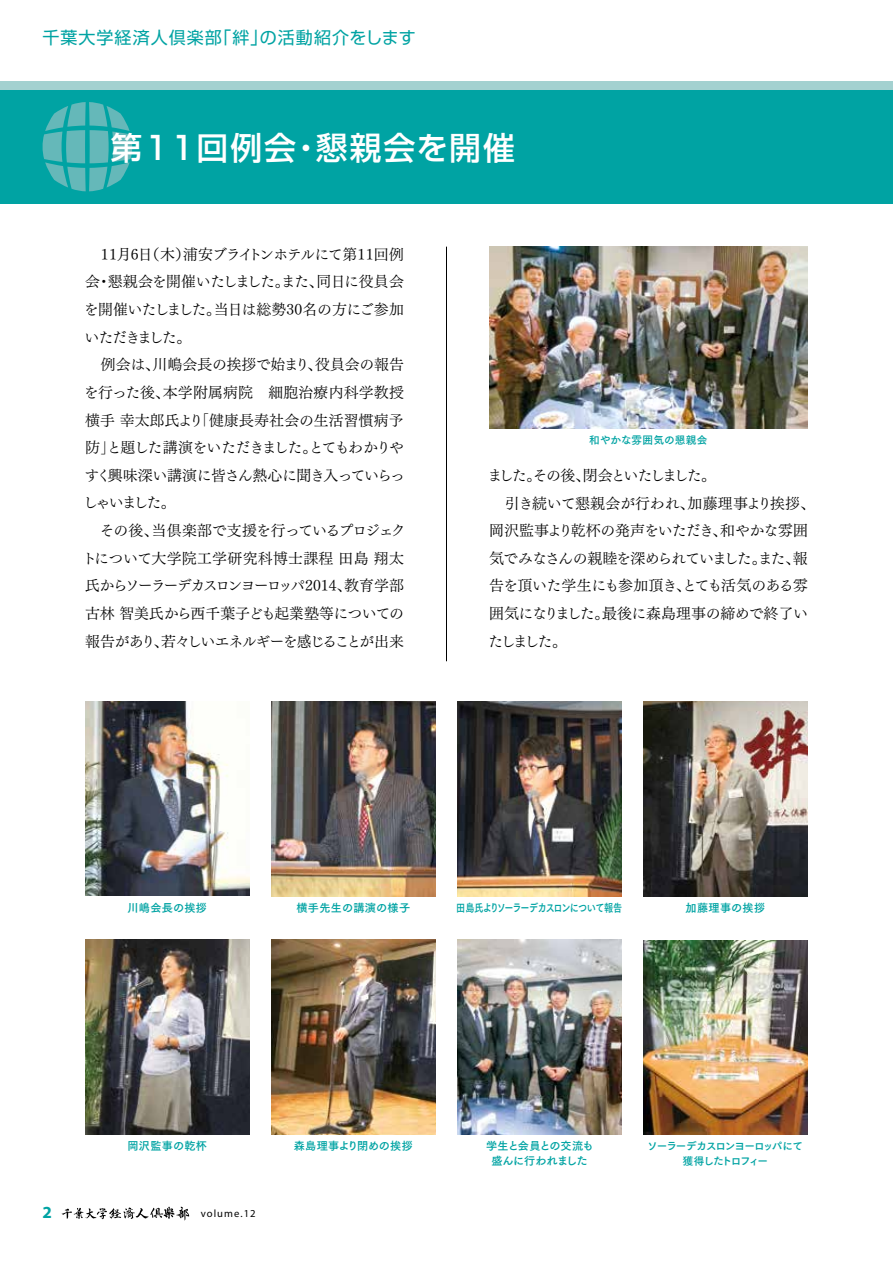
<style>
.page{position:relative;width:893px;height:1263px;background:#fff}
.page>*{position:absolute;margin:0;border:0;box-sizing:border-box;transform-origin:0 0}
.t1{font:500 31.95px "Shin Go Pro";letter-spacing:.06em;color:#fff}
.t2{font:16.95px "Shin Go Pro";letter-spacing:.06em;color:#00a3a3}
.t3{font:700 16.95px "Myriad Pro";color:#00a3a3}
.t4{font:14.85px/27.6px "Tsuku Min Pro R";letter-spacing:-.05em;color:#000;text-align:justify}
.t5{font:14.85px "Tsuku Min Pro R";letter-spacing:-.07em;color:#000}
.t6{font:14.85px "Tsuku Min Pro R";letter-spacing:-.03em;color:#000}
.t7{font:14.85px "Tsuku Min Pro R";letter-spacing:-.025em;color:#000}
.t8{font:14.85px "Tsuku Min Pro R";letter-spacing:-.015em;color:#000}
.t9{font:14.85px "Tsuku Min Pro R";letter-spacing:-.13em;color:#000}
.t10{font:11.1px "Tsuku Go Pro B";letter-spacing:.03em;color:#00a3a3}
.t11{font:11.1px "Tsuku Go Pro B";letter-spacing:-.08em;color:#00a3a3;scale:.82 1}
.t12{font:11.1px/14.9px "Tsuku Go Pro B";letter-spacing:-.04em;color:#00a3a3;text-align:center}
.t13{font:11.1px "Tsuku Go Pro B";letter-spacing:.01em;color:#00a3a3}
.t14{font:10.65px/14.9px "Tsuku Go Pro B";letter-spacing:-.1em;color:#00a3a3;text-align:center}
.t15{font:10.65px "Tsuku Go Pro B";letter-spacing:.01em;color:#00a3a3}
.t16{font:10.65px "Myriad";letter-spacing:.1em;color:#000}
</style>
<div class="page">
<hr style="left:446px;top:247px;width:1px;height:414px;background:#000">
<svg style="left:62px;top:1206px;width:127px;height:14px"></svg>
<div style="left:0;top:89px;width:893px;height:115px;background:#00a3a3"></div>
<div style="left:0;top:81px;width:893px;height:8px;background:#a3d1d0"></div>
<svg style="left:42px;top:102px;width:91px;height:89px"></svg>
<img style="left:489px;top:247px;width:319px;height:182px">
<img style="left:457px;top:940px;width:165px;height:195px">
<img style="left:271px;top:940px;width:165px;height:195px">
<img style="left:85px;top:940px;width:165px;height:195px">
<img style="left:643px;top:702px;width:165px;height:195px">
<img style="left:643px;top:941px;width:165px;height:193px">
<img style="left:457px;top:702px;width:165px;height:195px">
<img style="left:271px;top:702px;width:165px;height:195px">
<img style="left:85px;top:702px;width:165px;height:193px">
<p class="t2" style="left:43px;top:23px;width:375px">千葉大学経済人倶楽部「絆」の活動紹介をします</p>
<h1 class="t1" style="left:111px;top:122px;width:406px">第11回例会・懇親会を開催</h1>
<p class="t4" style="left:84px;top:238px;width:322px;text-indent:17px">11月6日（木）浦安ブライトンホテルにて第11回例会・懇親会を開催いたしました。また、同日に役員会を開催いたしました。当日は総勢30名の方にご参加いただきました。</p>
<p class="t4" style="left:83px;top:349px;width:323px;text-indent:18px">例会は、川嶋会長の挨拶で始まり、役員会の報告を行った後、本学附属病院　細胞治療内科学教授横手 幸太郎氏より「健康長寿社会の生活習慣病予防」と題した講演をいただきました。とてもわかりやすく興味深い講演に皆さん熱心に聞き入っていらっしゃいました。</p>
<p class="t4" style="left:82px;top:515px;width:325px;text-align:left;text-indent:18px">その後、当倶楽部で支援を行っているプロジェクトについて大学院工学研究科博士課程 田島 翔太氏からソーラーデカスロンヨーロッパ2014、教育学部古林 智美氏から西千葉子ども起業塾等についての報告があり、若々しいエネルギーを感じることが出来</p>
<p class="t15" style="left:589px;top:431px;width:120px">和やかな雰囲気の懇親会</p>
<p class="t9" style="left:487px;top:462px;width:230px">ました。その後、閉会といたしました。</p>
<p class="t8" style="left:505px;top:490px;width:312px">引き続いて懇親会が行われ、加藤理事より挨拶、</p>
<p class="t6" style="left:489px;top:517px;width:320px">岡沢監事より乾杯の発声をいただき、和やかな雰囲</p>
<p class="t5" style="left:489px;top:545px;width:320px">気でみなさんの親睦を深められていました。また、報</p>
<p class="t4" style="left:489px;top:570px;width:320px">告を頂いた学生にも参加頂き、とても活気のある雰</p>
<p class="t7" style="left:489px;top:600px;width:321px">囲気になりました。最後に森島理事の締めで終了い</p>
<p class="t4" style="left:488px;top:625px;width:80px">たしました。</p>
<p class="t10" style="left:127px;top:898px;width:81px">川嶋会長の挨拶</p>
<p class="t10" style="left:296px;top:898px;width:115px">横手先生の講演の様子</p>
<p class="t11" style="left:456px;top:898px;width:204px">田島氏よりソーラーデカスロンについて報告</p>
<p class="t10" style="left:685px;top:898px;width:81px">加藤理事の挨拶</p>
<p class="t10" style="left:127px;top:1136px;width:81px">岡沢監事の乾杯</p>
<p class="t13" style="left:294px;top:1136px;width:121px">森島理事より閉めの挨拶</p>
<p class="t12" style="left:486px;top:1137px;width:109px">学生と会員との交流も盛んに行われました</p>
<p class="t14" style="left:647px;top:1137px;width:157px">ソーラーデカスロンヨーロッパにて獲得したトロフィー</p>
<p class="t3" style="left:43px;top:1201px;width:11px">2</p>
<p class="t16" style="left:201px;top:1208px;width:57px">volume.12</p>
</div>
